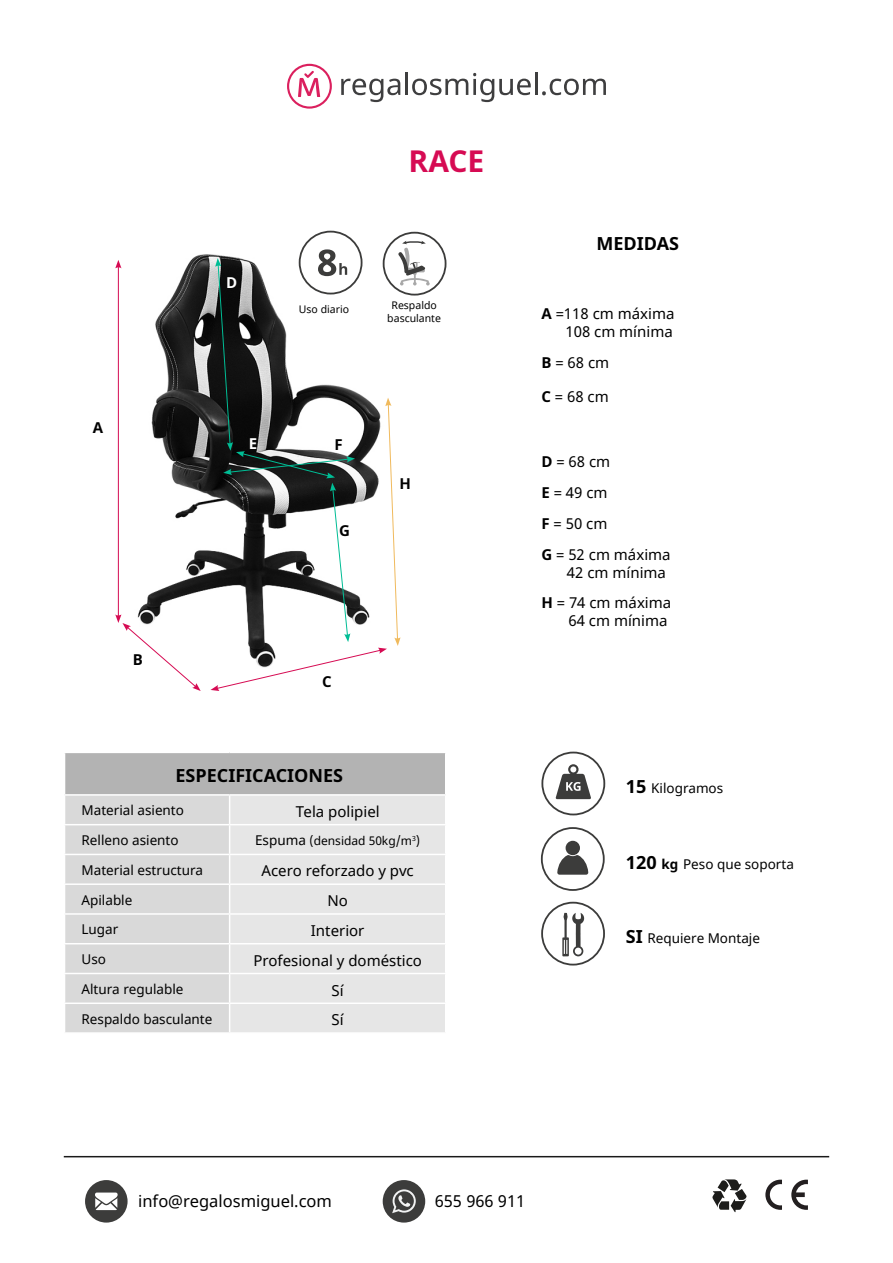
<style>
.page{position:relative;width:893px;height:1263px;background:#fff}
.page>*{position:absolute;margin:0;border:0;box-sizing:border-box;transform-origin:0 0}
.t1{font:700 30px "Noto Sans";color:#d60b53}
.t2{font:700 18px "Noto Sans";color:#000}
.t3{font:16.5px "Noto Sans";color:#000}
.t4{font:15px/18px "Noto Sans";color:#000;text-align:right}
.t5{font:700 15px "Noto Sans";color:#000}
.t6{font:700 15px "Noto Sans";color:#fff}
.t7{font:13.5px "Noto Sans";color:#000}
.t8{font:12px "Noto Sans";color:#000}
.t9{font:10.5px/12.6px "Noto Sans";color:#000;text-align:center}
.s1{font-size:13.5px}
.s2{font-weight:700}
.s3{font-weight:700;font-size:18px}
</style>
<div class="page">
<svg style="left:341px;top:79px;width:59px;height:23px"></svg>
<hr style="left:405px;top:72px;width:3px;height:23px;background:#3e3e3f">
<svg style="left:412px;top:73px;width:119px;height:29px"></svg>
<hr style="left:535px;top:72px;width:2px;height:23px;background:#3e3e3f">
<svg style="left:542px;top:79px;width:64px;height:16px"></svg>
<svg style="left:287px;top:64px;width:45px;height:45px"></svg>
<svg style="left:765px;top:1180px;width:17px;height:30px"></svg>
<svg style="left:791px;top:1180px;width:17px;height:30px"></svg>
<svg style="left:712px;top:1179px;width:34px;height:33px"></svg>
<div style="left:85px;top:1180px;width:43px;height:42px;background:#3c3c3b;border-radius:50%"></div>
<svg style="left:95px;top:1192px;width:23px;height:18px"></svg>
<svg style="left:541px;top:902px;width:64px;height:63px"></svg>
<svg style="left:541px;top:827px;width:64px;height:64px"></svg>
<div style="left:566px;top:841px;width:14px;height:14px;background:#3c3c3b;border-radius:50%"></div>
<svg style="left:541px;top:752px;width:64px;height:63px"></svg>
<div style="left:383px;top:1180px;width:42px;height:42px;background:#3c3c3b;border-radius:50%"></div>
<svg style="left:392px;top:1189px;width:24px;height:24px"></svg>
<hr style="left:64px;top:1156px;width:765px;height:1px;background:#1a1a1a">
<div style="left:65px;top:752px;width:381px;height:43px;background:#b3b3b3"></div>
<div style="left:230px;top:796px;width:215px;height:236px;background:#e6e6e6"></div>
<hr style="left:64px;top:752px;width:166px;height:1px;background:#fff">
<hr style="left:230px;top:752px;width:216px;height:1px;background:#fff">
<hr style="left:445px;top:753px;width:1px;height:41px;background:#fff">
<hr style="left:64px;top:794px;width:166px;height:2px;background:#fff">
<hr style="left:230px;top:794px;width:216px;height:2px;background:#fff">
<hr style="left:230px;top:824px;width:216px;height:1px;background:#fff">
<hr style="left:230px;top:854px;width:216px;height:1px;background:#fff">
<hr style="left:230px;top:883px;width:216px;height:2px;background:#fff">
<hr style="left:230px;top:913px;width:216px;height:2px;background:#fff">
<hr style="left:230px;top:943px;width:216px;height:1px;background:#fff">
<hr style="left:230px;top:973px;width:216px;height:1px;background:#fff">
<hr style="left:230px;top:1002px;width:216px;height:2px;background:#fff">
<svg style="left:65px;top:795px;width:164px;height:237px;background:#dadada"></svg>
<img style="left:115px;top:254px;width:95px;height:360px">
<hr style="left:118px;top:266px;width:1px;height:351px;background:#d60b53">
<svg style="left:115px;top:260px;width:6px;height:8px"></svg>
<svg style="left:115px;top:614px;width:86px;height:77px"></svg>
<svg style="left:210px;top:231px;width:236px;height:460px"></svg>
<p class="t5" style="left:93px;top:417px;width:12px">A</p>
<p class="t5" style="left:133px;top:649px;width:12px">B</p>
<p class="t6" style="left:226px;top:271px;width:13px">D</p>
<p class="t1" style="left:409px;top:140px;width:77px">RACE</p>
<p class="t9" style="left:299px;top:304px;width:52px">Uso diario</p>
<p class="t9" style="left:387px;top:299px;width:55px">Respaldo basculante</p>
<p class="t6" style="left:249px;top:433px;width:10px">E</p>
<p class="t5" style="left:335px;top:433px;width:10px">F</p>
<p class="t5" style="left:339px;top:520px;width:12px">G</p>
<p class="t5" style="left:399px;top:473px;width:13px">H</p>
<p class="t5" style="left:322px;top:671px;width:11px">C</p>
<p class="t2" style="left:176px;top:762px;width:169px">ESPECIFICACIONES</p>
<p class="t7" style="left:82px;top:801px;width:104px">Material asiento</p>
<p class="t4" style="left:296px;top:803px;width:85px">Tela polipiel</p>
<p class="t7" style="left:82px;top:831px;width:99px">Relleno asiento</p>
<p class="t8" style="left:255px;top:832px;width:167px"><span class="s1">Espuma</span> (densidad 50kg/m<sup>3</sup>)</p>
<p class="t7" style="left:82px;top:861px;width:123px">Material estructura</p>
<p class="t4" style="left:261px;top:862px;width:154px">Acero reforzado y pvc</p>
<p class="t7" style="left:82px;top:890px;width:52px">Apilable</p>
<p class="t4" style="left:327px;top:892px;width:22px">No</p>
<p class="t7" style="left:82px;top:920px;width:38px">Lugar</p>
<p class="t4" style="left:311px;top:922px;width:55px">Interior</p>
<p class="t7" style="left:82px;top:950px;width:26px">Uso</p>
<p class="t4" style="left:253px;top:952px;width:170px">Profesional y doméstico</p>
<p class="t7" style="left:82px;top:980px;width:104px">Altura regulable</p>
<p class="t4" style="left:332px;top:982px;width:14px">Sí</p>
<p class="t7" style="left:82px;top:1009px;width:132px">Respaldo basculante</p>
<p class="t4" style="left:332px;top:1011px;width:14px">Sí</p>
<p class="t2" style="left:596px;top:231px;width:84px">MEDIDAS</p>
<p class="t4" style="left:541px;top:305px;width:135px"><span class="s2">A</span> =118 cm máxima<br>108 cm mínima</p>
<p class="t4" style="left:541px;top:354px;width:69px"><span class="s2">B</span> = 68 cm</p>
<p class="t4" style="left:541px;top:388px;width:69px"><span class="s2">C</span> = 68 cm</p>
<p class="t4" style="left:541px;top:453px;width:70px"><span class="s2">D</span> = 68 cm</p>
<p class="t4" style="left:541px;top:484px;width:68px"><span class="s2">E</span> = 49 cm</p>
<p class="t4" style="left:541px;top:515px;width:67px"><span class="s2">F</span> = 50 cm</p>
<p class="t4" style="left:567px;top:546px;width:105px;text-align:left;text-indent:-26px"><span class="s2">G</span> = 52 cm máxima<br>42 cm mínima</p>
<p class="t4" style="left:541px;top:594px;width:131px"><span class="s2">H</span> = 74 cm máxima<br>64 cm mínima</p>
<p class="t7" style="left:626px;top:779px;width:99px"><span class="s3">15</span> Kilogramos</p>
<p class="t7" style="left:626px;top:854px;width:169px"><span class="s3">120</span> <span class="s2">kg</span> Peso que soporta</p>
<p class="t7" style="left:626px;top:929px;width:136px"><span class="s3">SI</span> Requiere Montaje</p>
<p class="t3" style="left:138px;top:1190px;width:195px">info@regalosmiguel.com</p>
<p class="t3" style="left:435px;top:1190px;width:92px">655 966 911</p>
</div>
